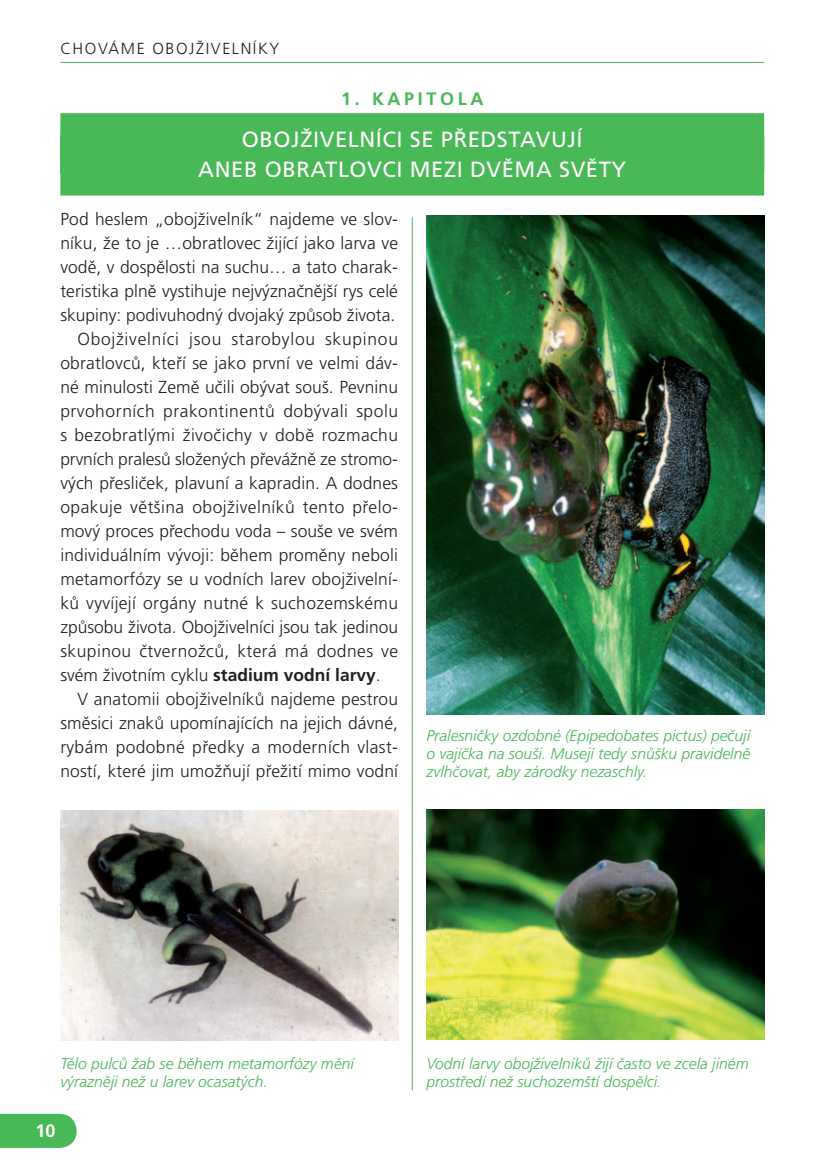
<style>
.page{position:relative;width:822px;height:1175px;background:#fff}
.page>*{position:absolute;margin:0;border:0;box-sizing:border-box;transform-origin:0 0}
.t1{font:22px/30px "Frutiger CE";letter-spacing:.025em;color:#fff;text-align:center}
.t2{font:700 18px "Frutiger CE";letter-spacing:.2em;color:#49b857}
.t3{font:700 18px "Frutiger CE";color:#fff}
.t4{font:300 17.4px "Frutiger CE";letter-spacing:.01em;color:#231f20}
.t5{font:300 17.4px "Frutiger CE";letter-spacing:.03em;color:#231f20}
.t6{font:300 17.4px "Frutiger CE";letter-spacing:.04em;color:#231f20}
.t7{font:300 16px "Frutiger CE";letter-spacing:.1em;color:#231f20}
.t8{font:italic 300 15.6px/18px "Frutiger CE";color:#49b857}
.s1{font-weight:700}
</style>
<div class="page">
<svg style="left:0;top:1114px;width:77px;height:34px;background:#52bb5f"></svg>
<hr style="left:60px;top:62px;width:703px;height:1px;background:#49b857">
<div style="left:60px;top:113px;width:703px;height:60px;background:#49b857"></div>
<div style="left:60px;top:135px;width:703px;height:60px;background:#49b857"></div>
<hr style="left:411px;top:217px;width:1px;height:873px;background:#49b857">
<img style="left:426px;top:215px;width:337px;height:499px">
<img style="left:60px;top:810px;width:338px;height:230px">
<img style="left:426px;top:809px;width:337px;height:230px">
<p class="t7" style="left:60px;top:42px;width:220px">CHOVÁME OBOJŽIVELNÍKY</p>
<p class="t2" style="left:341px;top:91px;width:144px">1. KAPITOLA</p>
<p class="t1" style="left:198px;top:126px;width:429px">OBOJŽIVELNÍCI SE PŘEDSTAVUJÍ<br>ANEB OBRATLOVCI MEZI DVĚMA SVĚTY</p>
<p class="t4" style="left:60px;top:212px;width:339px">Pod heslem „obojživelník“ najdeme ve slov-</p>
<p class="t4" style="left:60px;top:236px;width:339px">níku, že to je …obratlovec žijící jako larva ve</p>
<p class="t4" style="left:60px;top:260px;width:339px">vodě, v dospělosti na suchu… a tato charak-</p>
<p class="t4" style="left:60px;top:284px;width:339px">teristika plně vystihuje nejvýznačnější rys celé</p>
<p class="t4" style="left:60px;top:308px;width:336px">skupiny: podivuhodný dvojaký způsob života.</p>
<p class="t6" style="left:77px;top:332px;width:322px">Obojživelníci jsou starobylou skupinou</p>
<p class="t4" style="left:60px;top:356px;width:339px">obratlovců, kteří se jako první ve velmi dáv-</p>
<p class="t4" style="left:60px;top:380px;width:339px">né minulosti Země učili obývat souš. Pevninu</p>
<p class="t5" style="left:60px;top:404px;width:339px">prvohorních prakontinentů dobývali spolu</p>
<p class="t4" style="left:60px;top:428px;width:339px">s bezobratlými živočichy v době rozmachu</p>
<p class="t4" style="left:60px;top:452px;width:339px">prvních pralesů složených převážně ze stromo-</p>
<p class="t4" style="left:60px;top:476px;width:339px">vých přesliček, plavuní a kapradin. A dodnes</p>
<p class="t4" style="left:60px;top:500px;width:339px">opakuje většina obojživelníků tento přelo-</p>
<p class="t4" style="left:60px;top:524px;width:339px">mový proces přechodu voda – souše ve svém</p>
<p class="t4" style="left:60px;top:548px;width:339px">individuálním vývoji: během proměny neboli</p>
<p class="t4" style="left:60px;top:572px;width:339px">metamorfózy se u vodních larev obojživelní-</p>
<p class="t4" style="left:60px;top:596px;width:339px">ků vyvíjejí orgány nutné k suchozemskému</p>
<p class="t4" style="left:60px;top:620px;width:339px">způsobu života. Obojživelníci jsou tak jedinou</p>
<p class="t4" style="left:60px;top:644px;width:339px">skupinou čtvernožců, která má dodnes ve</p>
<p class="t4" style="left:60px;top:668px;width:321px">svém životním cyklu <span class="s1">stadium vodní larvy</span>.</p>
<p class="t4" style="left:77px;top:692px;width:322px">V anatomii obojživelníků najdeme pestrou</p>
<p class="t4" style="left:60px;top:716px;width:339px">směsici znaků upomínajících na jejich dávné,</p>
<p class="t4" style="left:60px;top:740px;width:339px">rybám podobné předky a moderních vlast-</p>
<p class="t4" style="left:60px;top:764px;width:339px">ností, které jim umožňují přežití mimo vodní</p>
<p class="t8" style="left:426px;top:728px;width:325px;text-align:justify">Pralesničky ozdobné (Epipedobates pictus) pečují o vajíčka na souši. Musejí tedy snůšku pravidelně zvlhčovat, aby zárodky nezaschly.</p>
<p class="t8" style="left:60px;top:1055px;width:295px">Tělo pulců žab se během metamorfózy mění výrazněji než u larev ocasatých.</p>
<p class="t8" style="left:426px;top:1055px;width:323px">Vodní larvy obojživelníků žijí často ve zcela jiném prostředí než suchozemští dospělci.</p>
<p class="t3" style="left:36px;top:1123px;width:22px">10</p>
</div>
